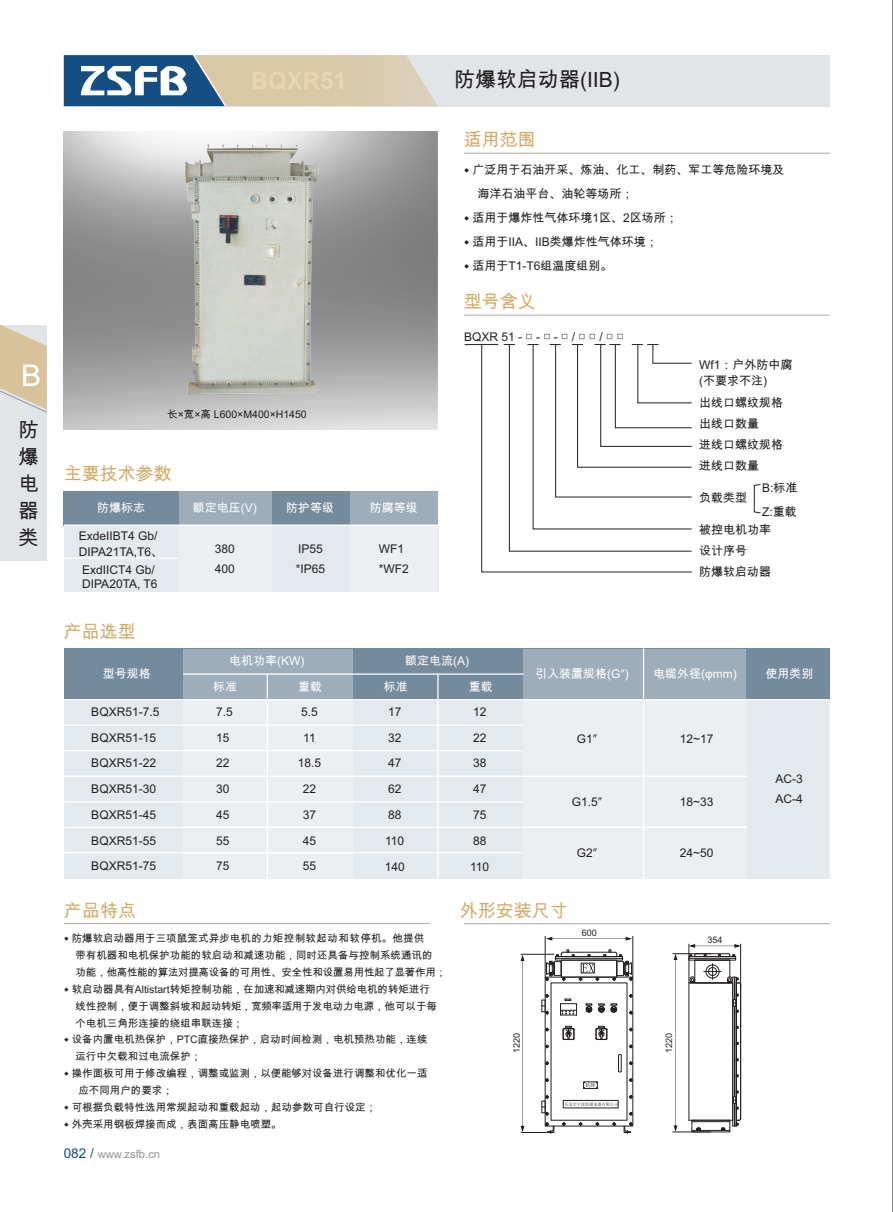
<style>
.page{position:relative;width:893px;height:1212px;background:#fff}
.page>*{position:absolute;margin:0;border:0;box-sizing:border-box;transform-origin:0 0}
.t1{font:30px "Arial Unicode MS";color:#fff}
.t2{font:21px "Arial Unicode MS";color:#231f20}
.t3{font:20.25px/27.2px "Arial Unicode MS";color:#231f20;text-align:justify}
.t4{font:18px "Arial Unicode MS";color:#d2ab66}
.t5{font:12px/25.8px "Arial";color:#231f20}
.t6{font:12px/20.9px "Arial Unicode MS";color:#231f20}
.t7{font:12px "Arial Unicode MS";color:#fff}
.t8{font:11.25px "Arial";color:#939598}
.t9{font:10.5px/17px "Arial Unicode MS";color:#231f20}
.t10{font:10.5px "Arial";color:#231f20}
.t11{font:9.75px "Arial Unicode MS";color:#231f20}
.t12{font:9px "Arial";color:#231f20}
.s1{font-family:"Arial"}
.s2{font-size:9.75px}
.s3{font-family:"Arial Unicode MS"}
.s4{font-size:9px}
.s5{font-size:13.5px;color:#144e82}
</style>
<div class="page">
<svg style="left:892px;top:0;width:1px;height:1212px"></svg>
<div style="left:0;top:325px;width:47px;height:235px;background:#e1e5e8"></div>
<svg style="left:0;top:325px;width:47px;height:88px"></svg>
<div style="left:64px;top:55px;width:765px;height:51px;background:#e1e5e8"></div>
<hr style="left:465px;top:344px;width:33px;height:1px;background:#231f20">
<svg style="left:754px;top:484px;width:7px;height:29px"></svg>
<svg style="left:481px;top:344px;width:211px;height:228px"></svg>
<svg style="left:562px;top:1026px;width:13px;height:14px"></svg>
<svg style="left:545px;top:1122px;width:10px;height:11px"></svg>
<svg style="left:623px;top:1122px;width:10px;height:11px"></svg>
<svg style="left:583px;top:1081px;width:15px;height:8px"></svg>
<div style="left:545px;top:977px;width:88px;height:149px;border:1px solid #231f20"></div>
<svg style="left:542px;top:1106px;width:7px;height:9px"></svg>
<svg style="left:542px;top:1005px;width:7px;height:9px"></svg>
<div style="left:541px;top:1000px;width:4px;height:12px;border:1px solid #231f20"></div>
<svg style="left:618px;top:1054px;width:4px;height:18px"></svg>
<hr style="left:633px;top:936px;width:1px;height:41px;background:#231f20">
<hr style="left:545px;top:936px;width:1px;height:41px;background:#231f20">
<svg style="left:546px;top:937px;width:86px;height:4px"></svg>
<hr style="left:521px;top:1132px;width:33px;height:1px;background:#231f20">
<hr style="left:521px;top:954px;width:33px;height:1px;background:#231f20">
<svg style="left:521px;top:955px;width:3px;height:177px"></svg>
<hr style="left:673px;top:1132px;width:37px;height:1px;background:#231f20">
<hr style="left:673px;top:953px;width:37px;height:1px;background:#231f20">
<svg style="left:565px;top:1102px;width:51px;height:4px"></svg>
<div style="left:563px;top:1100px;width:55px;height:8px;border:1px solid #231f20"></div>
<svg style="left:545px;top:949px;width:88px;height:32px"></svg>
<svg style="left:560px;top:999px;width:58px;height:17px"></svg>
<svg style="left:595px;top:1026px;width:13px;height:14px"></svg>
<svg style="left:674px;top:944px;width:68px;height:188px"></svg>
<hr style="left:464px;top:315px;width:366px;height:1px;background:#a8a9ad">
<hr style="left:464px;top:153px;width:366px;height:1px;background:#a8a9ad">
<hr style="left:64px;top:923px;width:366px;height:1px;background:#a8a9ad">
<hr style="left:464px;top:923px;width:366px;height:1px;background:#a8a9ad">
<div style="left:64px;top:491px;width:374px;height:34px;background:#748b9d"></div>
<div style="left:64px;top:525px;width:374px;height:67px;background:#e4e9ed"></div>
<hr style="left:64px;top:524px;width:374px;height:2px;background:#fff">
<hr style="left:64px;top:558px;width:114px;height:1px;background:#fff">
<div style="left:179px;top:491px;width:92px;height:101px;background:#fff;opacity:.3"></div>
<div style="left:351px;top:491px;width:87px;height:101px;background:#fff;opacity:.3"></div>
<div style="left:64px;top:700px;width:765px;height:178px;background:#e4e9ed"></div>
<div style="left:64px;top:648px;width:765px;height:51px;background:#748b9d"></div>
<hr style="left:64px;top:724px;width:459px;height:2px;background:#fff">
<hr style="left:64px;top:852px;width:458px;height:1px;background:#fff">
<hr style="left:437px;top:674px;width:2px;height:206px;background:#fff">
<div style="left:183px;top:649px;width:170px;height:229px;background:#fff;opacity:.3"></div>
<div style="left:523px;top:649px;width:223px;height:229px;background:#fff;opacity:.3"></div>
<hr style="left:183px;top:673px;width:341px;height:2px;background:#fff">
<hr style="left:64px;top:801px;width:459px;height:1px;background:#fff">
<hr style="left:64px;top:827px;width:683px;height:1px;background:#fff">
<hr style="left:64px;top:750px;width:459px;height:1px;background:#fff">
<hr style="left:64px;top:776px;width:683px;height:1px;background:#fff">
<hr style="left:643px;top:648px;width:1px;height:231px;background:#fff">
<hr style="left:267px;top:674px;width:1px;height:206px;background:#fff">
<img style="left:177px;top:144px;width:148px;height:253px">
<svg style="left:64px;top:55px;width:374px;height:51px;background:#a2aba9"></svg>
<h1 class="t1" style="left:21px;top:364px;width:22px">B</h1>
<h3 class="t3" style="left:18px;top:418px;width:22px">防爆电器类</h3>
<h2 class="t2" style="left:454px;top:71px;width:167px">防爆软启动器<span class="s1">(</span>Ⅱ<span class="s1">B)</span></h2>
<h3 class="t4" style="left:464px;top:133px;width:73px">适用范围</h3>
<p class="t6" style="left:472px;top:160px;width:313px">广泛用于石油开采、炼油、化工、制药、军工等危险环境及</p>
<p class="t11" style="left:464px;top:167px;width:7px">◆</p>
<p class="t6" style="left:477px;top:184px;width:157px">海洋石油平台、油轮等场所；</p>
<p class="t6" style="left:464px;top:208px;width:215px"><span class="s2">◆</span> 适用于爆炸性气体环境<span class="s1">1</span>区、<span class="s1">2</span>区场所；</p>
<p class="t6" style="left:464px;top:233px;width:195px"><span class="s2">◆</span> 适用于Ⅱ<span class="s1">A</span>、Ⅱ<span class="s1">B</span>类爆炸性气体环境；</p>
<p class="t6" style="left:464px;top:257px;width:150px"><span class="s2">◆</span> 适用于<span class="s1">T1-T6</span>组温度组别。</p>
<h3 class="t4" style="left:464px;top:295px;width:73px">型号含义</h3>
<p class="t10" style="left:167px;top:410px;width:141px"><span class="s3">长×宽×高</span> L600<span class="s3">×</span>M400<span class="s3">×</span>H1450</p>
<h3 class="t4" style="left:64px;top:467px;width:109px">主要技术参数</h3>
<p class="t7" style="left:97px;top:503px;width:49px">防爆标志</p>
<p class="t7" style="left:193px;top:503px;width:65px">额定电压<span class="s1">(V)</span></p>
<p class="t7" style="left:286px;top:503px;width:49px">防护等级</p>
<p class="t7" style="left:370px;top:503px;width:50px">防腐等级</p>
<p class="t5" style="left:79px;top:529px;width:86px;line-height:16px">Exde<span class="s3">Ⅱ</span>BT4 Gb/<br>DIPA21TA,T6<span class="s3">、</span></p>
<p class="t5" style="left:215px;top:540px;width:22px;line-height:20.1px">380<br>400</p>
<p class="t5" style="left:296px;top:540px;width:31px;line-height:20.1px">IP55 *IP65</p>
<p class="t5" style="left:379px;top:537px;width:27px">WF1</p>
<p class="t5" style="left:82px;top:558px;width:74px">Exd<span class="s3">Ⅱ</span>CT4 Gb/</p>
<p class="t5" style="left:379px;top:557px;width:31px">*WF2</p>
<p class="t5" style="left:82px;top:572px;width:77px">DIPA20TA, T6</p>
<h3 class="t4" style="left:64px;top:624px;width:74px">产品选型</h3>
<p class="t5" style="left:464px;top:324px;width:161px">BQXR 51 - <span class="s3">□</span> - <span class="s3">□</span> - <span class="s3">□</span> / <span class="s3">□ □</span> / <span class="s3">□ □</span></p>
<p class="t6" style="left:699px;top:358px;width:95px;line-height:16px"><span class="s1">Wf1</span>：户外防中腐<span class="s1">(</span>不要求不注<span class="s1">)</span></p>
<p class="t6" style="left:699px;top:394px;width:85px">出线口螺纹规格出线口数量<br>进线口螺纹规格进线口数量</p>
<p class="t6" style="left:699px;top:489px;width:49px">负载类型</p>
<p class="t5" style="left:762px;top:477px;width:37px;line-height:24.2px">B:<span class="s3">标准<br></span>Z:<span class="s3">重载</span></p>
<p class="t6" style="left:699px;top:520px;width:73px">被控电机功率设计序号<br>防爆软启动器</p>
<p class="t7" style="left:229px;top:657px;width:77px">电机功率<span class="s1">(KW)</span></p>
<p class="t7" style="left:405px;top:657px;width:65px">额定电流<span class="s1">(A)</span></p>
<p class="t7" style="left:103px;top:669px;width:49px">型号规格</p>
<p class="t7" style="left:653px;top:669px;width:85px">电缆外径<span class="s1">(</span>φ<span class="s1">mm)</span></p>
<p class="t7" style="left:384px;top:682px;width:25px">标准</p>
<p class="t7" style="left:469px;top:682px;width:25px">重载</p>
<p class="t7" style="left:535px;top:669px;width:95px">引入装置规格<span class="s1">(G</span>″<span class="s1">)</span></p>
<p class="t7" style="left:213px;top:682px;width:25px">标准</p>
<p class="t7" style="left:298px;top:682px;width:25px">重载</p>
<p class="t5" style="left:91px;top:700px;width:70px">BQXR51-7.5<br>BQXR51-15<br>BQXR51-22<br>BQXR51-30<br>BQXR51-45<br>BQXR51-55<br>BQXR51-75</p>
<p class="t5" style="left:385px;top:700px;width:22px">17<br>32<br>47<br>62<br>88<br>110<br>140</p>
<p class="t5" style="left:470px;top:700px;width:21px">12<br>22<br>38<br>47<br>75<br>88<br>110</p>
<p class="t5" style="left:216px;top:700px;width:18px">7.5<br>15<br>22<br>30<br>45<br>55<br>75</p>
<p class="t5" style="left:298px;top:700px;width:25px;text-align:center">5.5<br>11<br>18.5<br>22<br>37<br>45<br>55</p>
<p class="t5" style="left:577px;top:727px;width:22px">G1<span class="s3">″</span></p>
<p class="t5" style="left:572px;top:790px;width:32px">G1.5<span class="s3">″</span></p>
<p class="t5" style="left:577px;top:841px;width:22px">G2<span class="s3">″</span></p>
<h3 class="t4" style="left:64px;top:904px;width:74px">产品特点</h3>
<h3 class="t4" style="left:460px;top:904px;width:109px">外形安装尺寸</h3>
<p class="t5" style="left:680px;top:727px;width:35px">12~17</p>
<p class="t5" style="left:680px;top:790px;width:35px">18~33</p>
<p class="t5" style="left:680px;top:841px;width:35px">24~50</p>
<p class="t9" style="left:75px;top:931px;width:372px;text-indent:-12px"><span class="s4">◆</span> 防爆软启动器用于三项鼠笼式异步电机的力矩控制软起动和软停机。他提供<br>带有机器和电机保护功能的软启动和减速功能，同时还具备与控制系统通讯的<br>功能，他高性能的算法对提高设备的可用性、安全性和设置易用性起了显著作用；</p>
<p class="t9" style="left:75px;top:981px;width:363px;text-indent:-12px"><span class="s4">◆</span> 软启动器具有<span class="s1">Altistart</span>转矩控制功能，在加速和减速期内对供给电机的转矩进行线性控制，便于调整斜坡和起动转矩，宽频率适用于发电动力电源，他可以于每个电机三角形连接的绕组串联连接；</p>
<p class="t9" style="left:75px;top:1032px;width:354px;text-indent:-12px"><span class="s4">◆</span> 设备内置电机热保护，<span class="s1">PTC</span>直接热保护，启动时间检测，电机预热功能，连续运行中欠载和过电流保护；</p>
<p class="t9" style="left:78px;top:1066px;width:351px;text-indent:-15px"><span class="s4">◆</span> 操作面板可用于修改编程，调整或监测，以便能够对设备进行调整和优化一适应不同用户的要求；</p>
<p class="t9" style="left:64px;top:1100px;width:314px"><span class="s4">◆</span> 可根据负载特性选用常规起动和重载起动，起动参数可自行设定；</p>
<p class="t9" style="left:64px;top:1116px;width:219px"><span class="s4">◆</span> 外壳采用钢板焊接而成，表面高压静电喷塑。</p>
<p class="t8" style="left:64px;top:1149px;width:98px"><span class="s5">082 /</span> www.zsfb.cn</p>
<p class="t12" style="left:582px;top:929px;width:17px">600</p>
<p class="t12" style="left:708px;top:936px;width:17px">354</p>
<p class="t12" style="left:513px;top:1053px;width:22px;rotate:-90deg">1220</p>
<p class="t12" style="left:666px;top:1052px;width:22px;rotate:-90deg">1220</p>
<p class="t7" style="left:765px;top:669px;width:50px">使用类别</p>
<p class="t5" style="left:775px;top:770px;width:29px;line-height:20.1px">AC-3<br>AC-4</p>
</div>
